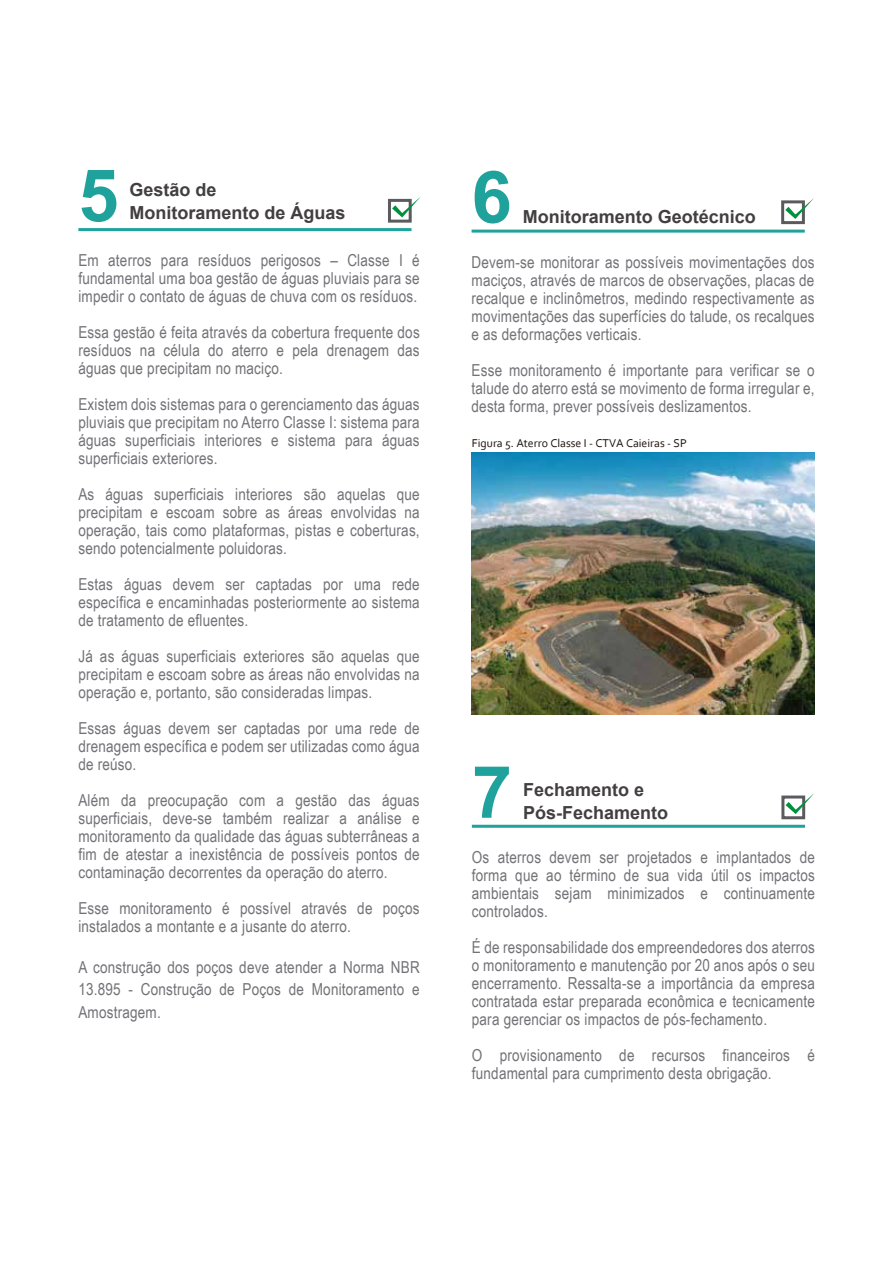
<style>
.page{position:relative;width:893px;height:1263px;background:#fff}
.page>*{position:absolute;margin:0;border:0;box-sizing:border-box;transform-origin:0 0}
.t1{font:700 72.3px "Arial";color:#1fa29b}
.t2{font:700 18px/22.5px "Arial";color:#433f40}
.t3{font:16.5px/18px "Arial Narrow";letter-spacing:.01em;color:#727277;text-align:justify}
.t4{font:11.85px "Corbel";color:#1e120d}
</style>
<div class="page">
<img style="left:472px;top:453px;width:343px;height:262px">
<hr style="left:78px;top:228px;width:334px;height:3px;background:#1fa29b">
<div style="left:388px;top:199px;width:24px;height:24px;border:3px solid #5b5b5f"></div>
<svg style="left:392px;top:197px;width:29px;height:20px"></svg>
<hr style="left:472px;top:230px;width:333px;height:3px;background:#1fa29b">
<div style="left:781px;top:200px;width:24px;height:24px;border:3px solid #5b5b5f"></div>
<svg style="left:785px;top:198px;width:29px;height:21px"></svg>
<hr style="left:472px;top:825px;width:333px;height:3px;background:#1fa29b">
<div style="left:781px;top:795px;width:24px;height:24px;border:3px solid #5b5b5f"></div>
<svg style="left:786px;top:793px;width:28px;height:21px"></svg>
<h1 class="t1" style="left:78px;top:147px;width:42px">5</h1>
<p class="t2" style="left:130px;top:179px;width:218px">Gestão de<br>Monitoramento de Águas</p>
<p class="t3" style="left:78px;top:251px;width:343px">Em aterros para resíduos perigosos – Classe I é fundamental uma boa gestão de águas pluviais para se impedir o contato de águas de chuva com os resíduos.</p>
<p class="t3" style="left:78px;top:323px;width:343px">Essa gestão é feita através da cobertura frequente dos resíduos na célula do aterro e pela drenagem das águas que precipitam no maciço.</p>
<p class="t3" style="left:78px;top:395px;width:343px">Existem dois sistemas para o gerenciamento das águas pluviais que precipitam no Aterro Classe I: sistema para águas superficiais interiores e sistema para águas superficiais exteriores.</p>
<p class="t3" style="left:78px;top:485px;width:343px">As águas superficiais interiores são aquelas que precipitam e escoam sobre as áreas envolvidas na operação, tais como plataformas, pistas e coberturas, sendo potencialmente poluidoras.</p>
<p class="t3" style="left:78px;top:575px;width:343px">Estas águas devem ser captadas por uma rede específica e encaminhadas posteriormente ao sistema de tratamento de efluentes.</p>
<p class="t3" style="left:78px;top:647px;width:343px">Já as águas superficiais exteriores são aquelas que precipitam e escoam sobre as áreas não envolvidas na operação e, portanto, são consideradas limpas.</p>
<p class="t3" style="left:78px;top:719px;width:343px">Essas águas devem ser captadas por uma rede de drenagem específica e podem ser utilizadas como água de reúso.</p>
<p class="t3" style="left:78px;top:791px;width:343px">Além da preocupação com a gestão das águas superficiais, deve-se também realizar a análise e monitoramento da qualidade das águas subterrâneas a fim de atestar a inexistência de possíveis pontos de contaminação decorrentes da operação do aterro.</p>
<p class="t3" style="left:78px;top:899px;width:343px">Esse monitoramento é possível através de poços instalados a montante e a jusante do aterro.</p>
<p class="t3" style="left:78px;top:955px;width:343px;line-height:22.5px">A construção dos poços deve atender a Norma NBR 13.895 - Construção de Poços de Monitoramento e Amostragem.</p>
<h1 class="t1" style="left:472px;top:149px;width:42px">6</h1>
<p class="t2" style="left:523px;top:206px;width:235px">Monitoramento Geotécnico</p>
<p class="t3" style="left:472px;top:252px;width:344px">Devem-se monitorar as possíveis movimentações dos maciços, através de marcos de observações, placas de recalque e inclinômetros, medindo respectivamente as movimentações das superfícies do talude, os recalques e as deformações verticais.</p>
<p class="t3" style="left:472px;top:360px;width:344px">Esse monitoramento é importante para verificar se o talude do aterro está se movimento de forma irregular e, desta forma, prever possíveis deslizamentos.</p>
<p class="t4" style="left:472px;top:435px;width:216px">Figura 5. Aterro Classe I - CTVA Caieiras - SP</p>
<h1 class="t1" style="left:472px;top:744px;width:42px">7</h1>
<p class="t2" style="left:523px;top:779px;width:147px">Fechamento e<br>Pós-Fechamento</p>
<p class="t3" style="left:472px;top:847px;width:345px">Os aterros devem ser projetados e implantados de forma que ao término de sua vida útil os impactos ambientais sejam minimizados e continuamente controlados.</p>
<p class="t3" style="left:472px;top:937px;width:345px">É de responsabilidade dos empreendedores dos aterros o monitoramento e manutenção por 20 anos após o seu encerramento. Ressalta-se a importância da empresa contratada estar preparada econômica e tecnicamente para gerenciar os impactos de pós-fechamento.</p>
<p class="t3" style="left:472px;top:1045px;width:345px">O provisionamento de recursos financeiros é fundamental para cumprimento desta obrigação.</p>
</div>
